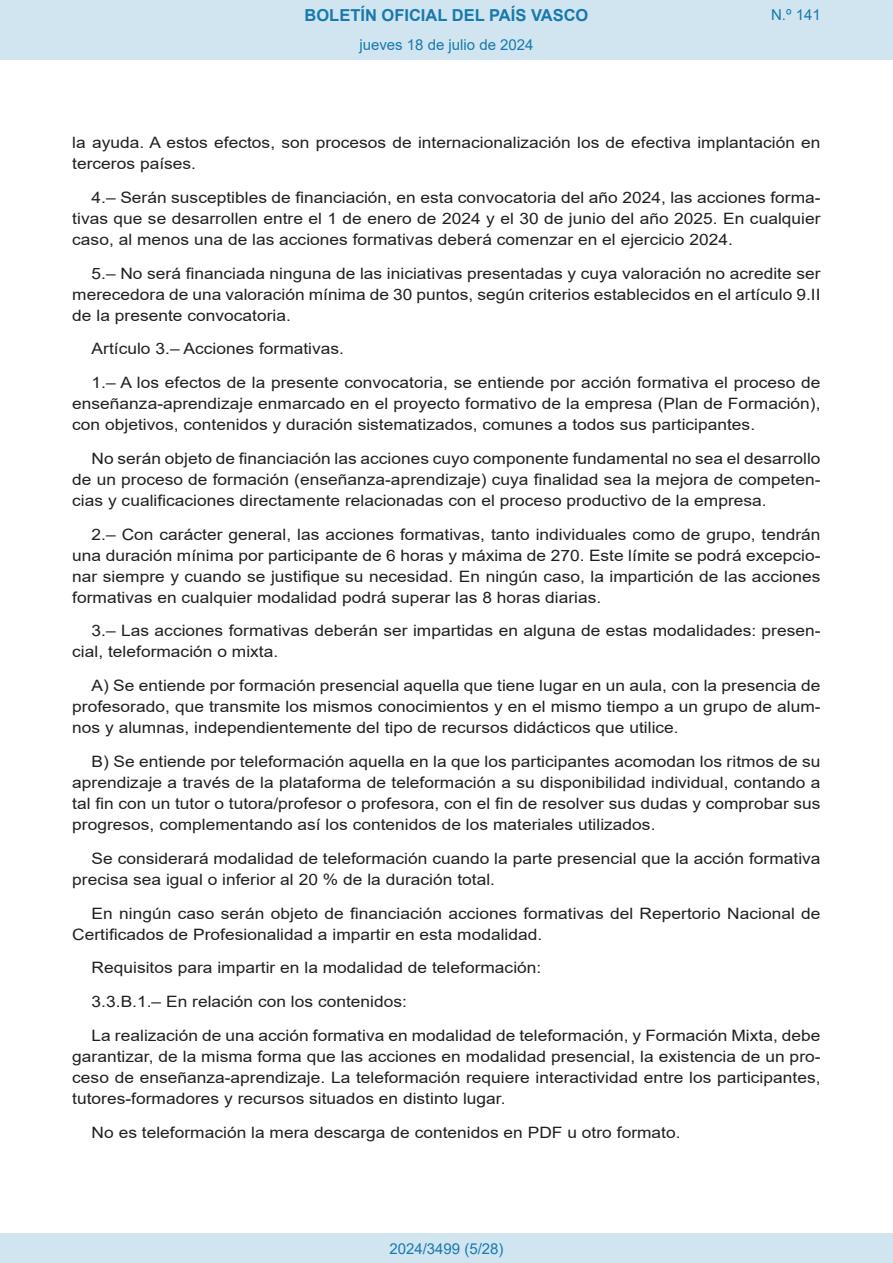
<style>
.page{position:relative;width:893px;height:1263px;background:#fff}
.page>*{position:absolute;margin:0;border:0;box-sizing:border-box;transform-origin:0 0}
.t1{font:700 16.5px "Arial";color:#1879ad}
.BOPVDetalle{font:15.6px/21px "Arial";color:#231f20;text-align:justify;scale:1.11 1}
.Paginacion_Centro{font:15px "Arial";color:#1879ad}
</style>
<div class="page">
<div style="left:0;top:0;width:893px;height:60px;background:#d0e5f0"></div>
<div style="left:0;top:1233px;width:893px;height:30px;background:#d0e5f0"></div>
<p class="t1" style="left:305px;top:3px;width:285px">BOLETÍN OFICIAL DEL PAÍS VASCO</p>
<p class="Paginacion_Centro" style="left:359px;top:35px;width:176px">jueves 18 de julio de 2024</p>
<p class="Paginacion_Centro" style="left:771px;top:5px;width:51px">N.º 141</p>
<p class="BOPVDetalle" style="left:72px;top:132px;width:676px">la ayuda. A estos efectos, son procesos de internacionalización los de efectiva implantación en terceros países.</p>
<p class="BOPVDetalle" style="left:72px;top:187px;width:676px;text-indent:19px">4.– Serán susceptibles de financiación, en esta convocatoria del año 2024, las acciones forma&shy;tivas que se desarrollen entre el 1 de enero de 2024 y el 30 de junio del año 2025. En cualquier caso, al menos una de las acciones formativas deberá comenzar en el ejercicio 2024.</p>
<p class="BOPVDetalle" style="left:72px;top:263px;width:676px;text-indent:19px">5.– No será financiada ninguna de las iniciativas presentadas y cuya valoración no acredite ser merecedora de una valoración mínima de 30 puntos, según criterios establecidos en el artículo 9.II de la presente convocatoria.</p>
<p class="BOPVDetalle" style="left:92px;top:338px;width:229px">Artículo 3.– Acciones formativas.</p>
<p class="BOPVDetalle" style="left:72px;top:372px;width:676px;text-indent:19px">1.– A los efectos de la presente convocatoria, se entiende por acción formativa el proceso de enseñanza-aprendizaje enmarcado en el proyecto formativo de la empresa (Plan de Formación), con objetivos, contenidos y duración sistematizados, comunes a todos sus participantes.</p>
<p class="BOPVDetalle" style="left:72px;top:448px;width:676px;text-indent:19px">No serán objeto de financiación las acciones cuyo componente fundamental no sea el desarrollo de un proceso de formación (enseñanza-aprendizaje) cuya finalidad sea la mejora de competen&shy;cias y cualificaciones directamente relacionadas con el proceso productivo de la empresa.</p>
<p class="BOPVDetalle" style="left:72px;top:524px;width:676px;text-indent:19px">2.– Con carácter general, las acciones formativas, tanto individuales como de grupo, tendrán una duración mínima por participante de 6 horas y máxima de 270. Este límite se podrá excepcio&shy;nar siempre y cuando se justifique su necesidad. En ningún caso, la impartición de las acciones formativas en cualquier modalidad podrá superar las 8 horas diarias.</p>
<p class="BOPVDetalle" style="left:72px;top:620px;width:676px;text-indent:19px">3.– Las acciones formativas deberán ser impartidas en alguna de estas modalidades: presen&shy;cial, teleformación o mixta.</p>
<p class="BOPVDetalle" style="left:72px;top:675px;width:676px;text-indent:19px">A) Se entiende por formación presencial aquella que tiene lugar en un aula, con la presencia de profesorado, que transmite los mismos conocimientos y en el mismo tiempo a un grupo de alum&shy;nos y alumnas, independientemente del tipo de recursos didácticos que utilice.</p>
<p class="BOPVDetalle" style="left:72px;top:751px;width:676px;text-indent:19px">B) Se entiende por teleformación aquella en la que los participantes acomodan los ritmos de su aprendizaje a través de la plataforma de teleformación a su disponibilidad individual, contando a tal fin con un tutor o tutora/profesor o profesora, con el fin de resolver sus dudas y comprobar sus progresos, complementando así los contenidos de los materiales utilizados.</p>
<p class="BOPVDetalle" style="left:72px;top:848px;width:676px;text-indent:19px">Se considerará modalidad de teleformación cuando la parte presencial que la acción formativa precisa sea igual o inferior al 20 % de la duración total.</p>
<p class="BOPVDetalle" style="left:72px;top:902px;width:676px;text-indent:19px">En ningún caso serán objeto de financiación acciones formativas del Repertorio Nacional de<br>Certificados de Profesionalidad a impartir en esta modalidad.</p>
<p class="BOPVDetalle" style="left:92px;top:957px;width:407px">Requisitos para impartir en la modalidad de teleformación:</p>
<p class="BOPVDetalle" style="left:92px;top:991px;width:286px">3.3.B.1.– En relación con los contenidos:</p>
<p class="BOPVDetalle" style="left:72px;top:1025px;width:676px;text-indent:19px">La realización de una acción formativa en modalidad de teleformación, y Formación Mixta, debe garantizar, de la misma forma que las acciones en modalidad presencial, la existencia de un pro&shy;ceso de enseñanza-aprendizaje. La teleformación requiere interactividad entre los participantes, tutores-formadores y recursos situados en distinto lugar.</p>
<p class="BOPVDetalle" style="left:92px;top:1121px;width:532px">No es teleformación la mera descarga de contenidos en PDF u otro formato.</p>
<p class="Paginacion_Centro" style="left:389px;top:1238px;width:116px">2024/3499 (5/28)</p>
</div>
